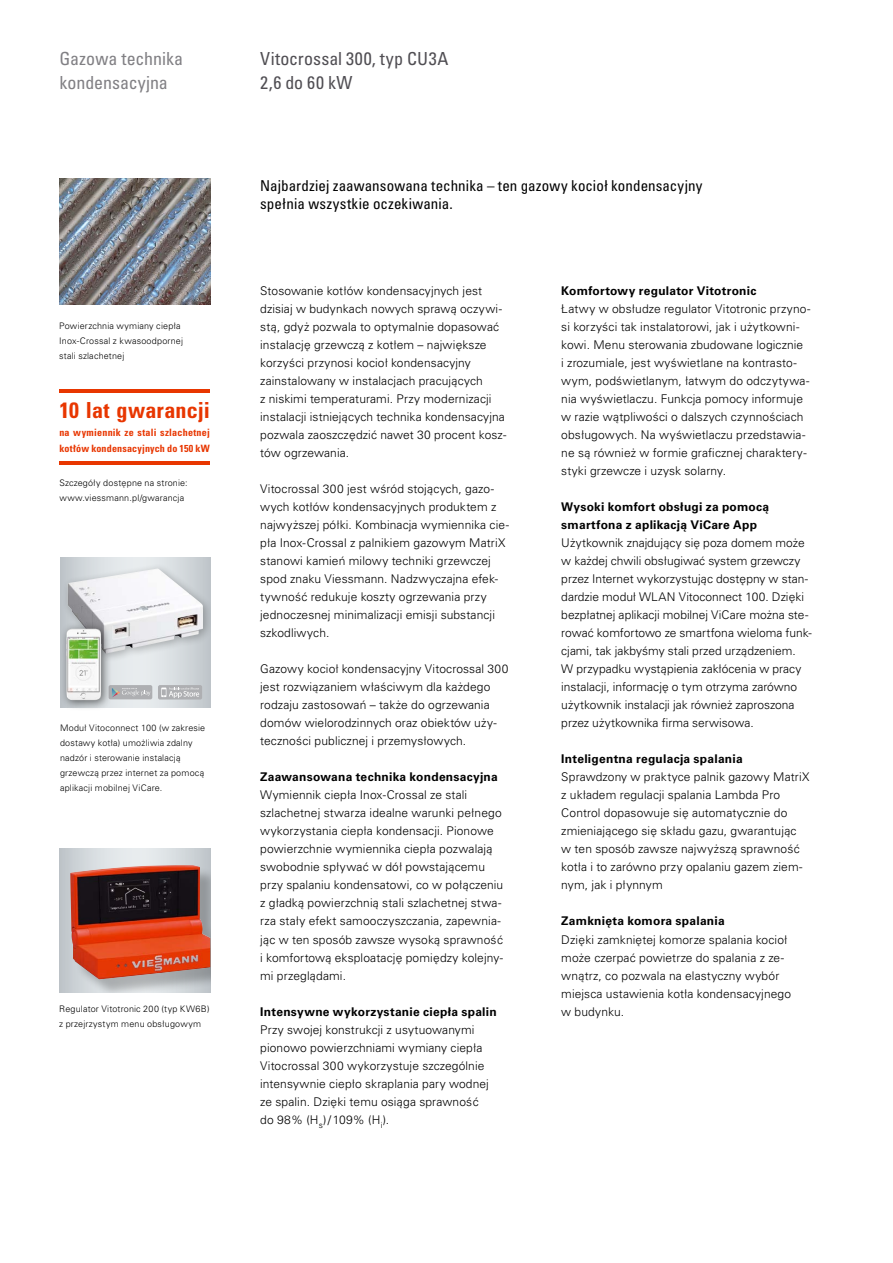
<style>
.page{position:relative;width:893px;height:1263px;background:#fff}
.page>*{position:absolute;margin:0;border:0;box-sizing:border-box;transform-origin:0 0}
.t1{font:700 condensed 22.2px "Univers CE";letter-spacing:.005em;color:#e83600}
.t2{font:condensed 18px/24px "Univers LTCYR 57";letter-spacing:.015em;color:#504e53}
.t3{font:condensed 18px/24px "Univers LTCYR 57";color:#818084}
.t4{font:condensed 15px/18px "Univers LTCYR 57";letter-spacing:.01em;color:#000}
.t5{font:300 12px/18px "Univers LTCYR 45";letter-spacing:.01em;color:#000}
.t6{font:700 12px/18px "Univers LTCYR 65";letter-spacing:.02em;color:#000}
.t7{font:700 condensed 10.05px/15.8px "Univers CE";letter-spacing:.02em;color:#e83600}
.t8{font:300 9px/15px "Univers LTCYR 45";letter-spacing:.02em;color:#000}
</style>
<div class="page">
<img style="left:59px;top:179px;width:151px;height:126px">
<hr style="left:59px;top:389px;width:151px;height:4px;background:#e83600">
<hr style="left:59px;top:461px;width:151px;height:3px;background:#e83600">
<svg style="left:59px;top:848px;width:151px;height:144px;background:#cfd4d8"></svg>
<div style="left:73px;top:867px;width:137px;height:125px;background:#000;opacity:.25"></div>
<img style="left:70px;top:865px;width:140px;height:114px">
<svg style="left:60px;top:557px;width:151px;height:151px;background:#d8dde0"></svg>
<div style="left:62px;top:563px;width:149px;height:100px;background:#000;opacity:.25"></div>
<img style="left:68px;top:568px;width:135px;height:85px">
<div style="left:109px;top:685px;width:43px;height:14px;background:#aeafb2;border-radius:2px"></div>
<svg style="left:112px;top:688px;width:38px;height:9px"></svg>
<div style="left:158px;top:685px;width:44px;height:14px;background:#aeafb2;border-radius:2px"></div>
<svg style="left:161px;top:687px;width:38px;height:11px"></svg>
<div style="left:59px;top:622px;width:53px;height:89px;background:#000;opacity:.55"></div>
<img style="left:66px;top:629px;width:35px;height:71px">
<h2 class="t3" style="left:60px;top:47px;width:125px">Gazowa technika kondensacyjna</h2>
<p class="t8" style="left:59px;top:318px;width:125px">Powierzchnia wymiany ciepła<br>Inox-Crossal z kwasoodpornej stali szlachetnej</p>
<h1 class="t1" style="left:59px;top:397px;width:152px">10 lat gwarancji</h1>
<p class="t7" style="left:59px;top:425px;width:152px">na wymiennik ze stali szlachetnej kotłów kondensacyjnych do 150 kW</p>
<p class="t8" style="left:59px;top:475px;width:130px">Szczegóły dostępne na stronie: www.viessmann.pl/gwarancja</p>
<p class="t8" style="left:60px;top:720px;width:147px">Moduł Vitoconnect 100 (w zakresie dostawy kotła) umożliwia zdalny nadzór i sterowanie instalacją grzewczą przez internet za pomocą aplikacji mobilnej ViCare.</p>
<p class="t8" style="left:59px;top:1001px;width:152px">Regulator Vitotronic 200 (typ KW6B) z przejrzystym menu obsługowym</p>
<h2 class="t2" style="left:260px;top:47px;width:190px">Vitocrossal 300, typ CU3A<br>2,6 do 60 kW</h2>
<p class="t4" style="left:260px;top:176px;width:444px">Najbardziej zaawansowana technika – ten gazowy kocioł kondensacyjny spełnia wszystkie oczekiwania.</p>
<p class="t5" style="left:260px;top:282px;width:248px">Stosowanie kotłów kondensacyjnych jest dzisiaj w budynkach nowych sprawą oczywi&shy;stą, gdyż pozwala to optymalnie dopasować instalację grzewczą z kotłem – największe korzyści przynosi kocioł kondensacyjny zainstalowany w instalacjach pracujących<br>z niskimi temperaturami. Przy modernizacji instalacji istniejących technika kondensacyjna pozwala zaoszczędzić nawet 30 procent kosz&shy;tów ogrzewania.</p>
<p class="t5" style="left:260px;top:480px;width:250px">Vitocrossal 300 jest wśród stojących, gazo&shy;wych kotłów kondensacyjnych produktem z najwyższej półki. Kombinacja wymiennika cie&shy;pła Inox-Crossal z palnikiem gazowym MatriX stanowi kamień milowy techniki grzewczej spod znaku Viessmann. Nadzwyczajna efek&shy;tywność redukuje koszty ogrzewania przy jednoczesnej minimalizacji emisji substancji szkodliwych.</p>
<p class="t5" style="left:260px;top:660px;width:250px">Gazowy kocioł kondensacyjny Vitocrossal 300 jest rozwiązaniem właściwym dla każdego rodzaju zastosowań – także do ogrzewania domów wielorodzinnych oraz obiektów uży&shy;teczności publicznej i przemysłowych.</p>
<p class="t6" style="left:260px;top:768px;width:239px">Zaawansowana technika kondensacyjna</p>
<p class="t5" style="left:260px;top:786px;width:245px">Wymiennik ciepła Inox-Crossal ze stali szlachetnej stwarza idealne warunki pełnego wykorzystania ciepła kondensacji. Pionowe powierzchnie wymiennika ciepła pozwalają swobodnie spływać w dół powstającemu przy spalaniu kondensatowi, co w połączeniu z gładką powierzchnią stali szlachetnej stwa&shy;rza stały efekt samooczyszczania, zapewnia&shy;jąc w ten sposób zawsze wysoką sprawność i komfortową eksploatację pomiędzy kolejny&shy;mi przeglądami.</p>
<p class="t6" style="left:260px;top:1002px;width:238px">Intensywne wykorzystanie ciepła spalin</p>
<p class="t5" style="left:260px;top:1020px;width:230px">Przy swojej konstrukcji z usytuowanymi pionowo powierzchniami wymiany ciepła Vitocrossal 300 wykorzystuje szczególnie intensywnie ciepło skraplania pary wodnej ze spalin. Dzięki temu osiąga sprawność do 98% (H<sub>s</sub>)/109% (H<sub>i</sub>).</p>
<p class="t6" style="left:561px;top:282px;width:197px">Komfortowy regulator Vitotronic</p>
<p class="t5" style="left:561px;top:300px;width:251px">Łatwy w obsłudze regulator Vitotronic przyno&shy;si korzyści tak instalatorowi, jak i użytkowni&shy;kowi. Menu sterowania zbudowane logicznie<br>i zrozumiale, jest wyświetlane na kontrasto&shy;wym, podświetlanym, łatwym do odczytywa&shy;nia wyświetlaczu. Funkcja pomocy informuje w razie wątpliwości o dalszych czynnościach obsługowych. Na wyświetlaczu przedstawia&shy;ne są również w formie graficznej charaktery&shy;styki grzewcze i uzysk solarny.</p>
<p class="t6" style="left:561px;top:498px;width:209px">Wysoki komfort obsługi za pomocą smartfona z aplikacją ViCare App</p>
<p class="t5" style="left:561px;top:534px;width:252px">Użytkownik znajdujący się poza domem może w każdej chwili obsługiwać system grzewczy przez Internet wykorzystując dostępny w stan&shy;dardzie moduł WLAN Vitoconnect 100. Dzięki bezpłatnej aplikacji mobilnej ViCare można ste&shy;rować komfortowo ze smartfona wieloma funk&shy;cjami, tak jakbyśmy stali przed urządzeniem.<br>W przypadku wystąpienia zakłócenia w pracy instalacji, informację o tym otrzyma zarówno użytkownik instalacji jak również zaproszona przez użytkownika firma serwisowa.</p>
<p class="t6" style="left:561px;top:750px;width:183px">Inteligentna regulacja spalania</p>
<p class="t5" style="left:561px;top:768px;width:250px">Sprawdzony w praktyce palnik gazowy MatriX z układem regulacji spalania Lambda Pro Control dopasowuje się automatycznie do zmieniającego się składu gazu, gwarantując w ten sposób zawsze najwyższą sprawność kotła i to zarówno przy opalaniu gazem ziem&shy;nym, jak i płynnym</p>
<p class="t6" style="left:561px;top:912px;width:165px">Zamknięta komora spalania</p>
<p class="t5" style="left:561px;top:930px;width:231px">Dzięki zamkniętej komorze spalania kocioł może czerpać powietrze do spalania z ze&shy;wnątrz, co pozwala na elastyczny wybór miejsca ustawienia kotła kondensacyjnego w budynku.</p>
</div>
